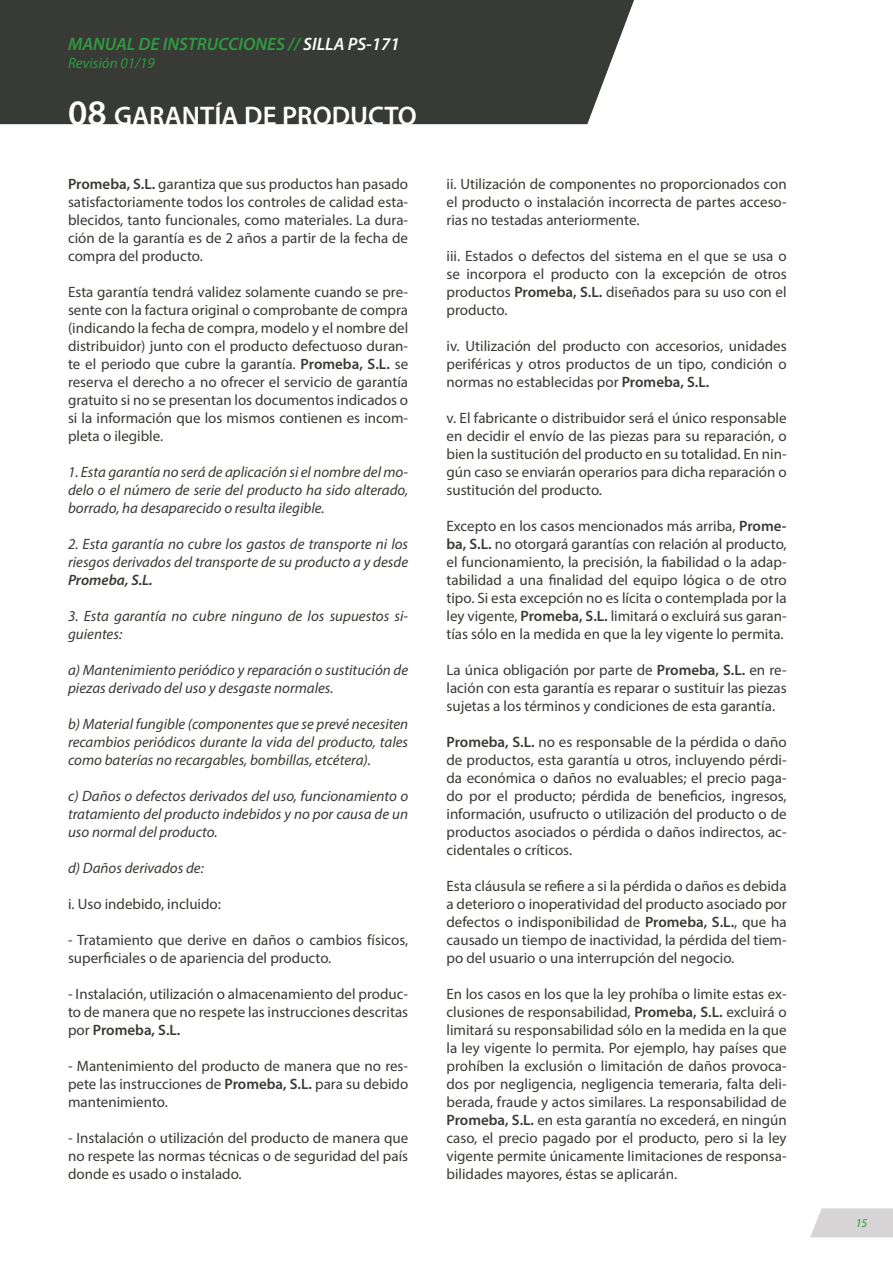
<style>
.page{position:relative;width:893px;height:1263px;background:#fff}
.page>*{position:absolute;margin:0;border:0;box-sizing:border-box;transform-origin:0 0}
.t1{font:600 27px "Myriad Pro";color:#fff}
.t2{font:italic 600 18px "Myriad Pro";color:#2f9a41}
.t3{font:15px/18px "Myriad Pro";color:#383a35;text-align:justify}
.t4{font:italic 15px/18px "Myriad Pro";color:#383a35;text-align:justify}
.t5{font:italic 15px "Myriad Pro";color:#2f9a41}
.t6{font:italic 600 15px "Myriad Pro";color:#383a35}
.t7{font:italic 12px "Myriad Pro";color:#2f9a41}
.s1{color:#fff}
.s2{font-size:36px}
.s3{font-weight:600}
</style>
<div class="page">
<div style="left:0;top:0;width:634px;height:124px;background:#383a35"></div>
<svg style="left:810px;top:1208px;width:83px;height:29px;background:#d9d7d7"></svg>
<p class="t2" style="left:68px;top:32px;width:333px">MANUAL DE INSTRUCCIONES // <span class="s1">SILLA PS-171</span></p>
<p class="t5" style="left:68px;top:53px;width:88px">Revisión 01/19</p>
<h1 class="t1" style="left:68px;top:99px;width:350px"><span class="s2">08</span> GARANTÍA DE PRODUCTO</h1>
<p class="t3" style="left:68px;top:174px;width:342px"><span class="s3">Promeba, S.L.</span> garantiza que sus productos han pasado satisfactoriamente todos los controles de calidad esta&shy;blecidos, tanto funcionales, como materiales. La dura&shy;ción de la garantía es de 2 años a partir de la fecha de compra del producto.</p>
<p class="t3" style="left:68px;top:282px;width:342px">Esta garantía tendrá validez solamente cuando se pre&shy;sente con la factura original o comprobante de compra (indicando la fecha de compra, modelo y el nombre del distribuidor) junto con el producto defectuoso duran&shy;te el periodo que cubre la garantía. <span class="s3">Promeba, S.L.</span> se reserva el derecho a no ofrecer el servicio de garantía gratuito si no se presentan los documentos indicados o si la información que los mismos contienen es incom&shy;pleta o ilegible.</p>
<p class="t4" style="left:68px;top:462px;width:342px">1. Esta garantía no será de aplicación si el nombre del mo&shy;delo o el número de serie del producto ha sido alterado, borrado, ha desaparecido o resulta ilegible.</p>
<p class="t4" style="left:68px;top:534px;width:342px">2. Esta garantía no cubre los gastos de transporte ni los riesgos derivados del transporte de su producto a y desde</p>
<p class="t6" style="left:68px;top:570px;width:86px">Promeba, S.L.</p>
<p class="t4" style="left:68px;top:606px;width:342px">3. Esta garantía no cubre ninguno de los supuestos si&shy;guientes:</p>
<p class="t4" style="left:68px;top:660px;width:342px">a) Mantenimiento periódico y reparación o sustitución de piezas derivado del uso y desgaste normales.</p>
<p class="t4" style="left:68px;top:714px;width:342px">b) Material fungible (componentes que se prevé necesiten recambios periódicos durante la vida del producto, tales como baterías no recargables, bombillas, etcétera).</p>
<p class="t4" style="left:68px;top:786px;width:342px">c) Daños o defectos derivados del uso, funcionamiento o tratamiento del producto indebidos y no por causa de un uso normal del producto.</p>
<p class="t4" style="left:68px;top:858px;width:137px">d) Daños derivados de:</p>
<p class="t3" style="left:68px;top:894px;width:154px">i. Uso indebido, incluido:</p>
<p class="t3" style="left:68px;top:930px;width:342px">- Tratamiento que derive en daños o cambios físicos, superficiales o de apariencia del producto.</p>
<p class="t3" style="left:68px;top:984px;width:342px">- Instalación, utilización o almacenamiento del produc&shy;to de manera que no respete las instrucciones descritas por <span class="s3">Promeba, S.L.</span></p>
<p class="t3" style="left:68px;top:1056px;width:342px">- Mantenimiento del producto de manera que no res&shy;pete las instrucciones de <span class="s3">Promeba, S.L.</span> para su debido mantenimiento.</p>
<p class="t3" style="left:68px;top:1128px;width:342px">- Instalación o utilización del producto de manera que no respete las normas técnicas o de seguridad del país donde es usado o instalado.</p>
<p class="t3" style="left:446px;top:174px;width:342px">ii. Utilización de componentes no proporcionados con el producto o instalación incorrecta de partes acceso&shy;rias no testadas anteriormente.</p>
<p class="t3" style="left:446px;top:246px;width:342px">iii. Estados o defectos del sistema en el que se usa o se incorpora el producto con la excepción de otros productos <span class="s3">Promeba, S.L.</span> diseñados para su uso con el producto.</p>
<p class="t3" style="left:446px;top:336px;width:342px">iv. Utilización del producto con accesorios, unidades periféricas y otros productos de un tipo, condición o normas no establecidas por <span class="s3">Promeba, S.L.</span></p>
<p class="t3" style="left:446px;top:408px;width:342px">v. El fabricante o distribuidor será el único responsable en decidir el envío de las piezas para su reparación, o bien la sustitución del producto en su totalidad. En nin&shy;gún caso se enviarán operarios para dicha reparación o sustitución del producto.</p>
<p class="t3" style="left:446px;top:516px;width:342px">Excepto en los casos mencionados más arriba, <span class="s3">Prome&shy;ba, S.L.</span> no otorgará garantías con relación al producto, el funcionamiento, la precisión, la fiabilidad o la adap&shy;tabilidad a una finalidad del equipo lógica o de otro tipo. Si esta excepción no es lícita o contemplada por la ley vigente, <span class="s3">Promeba, S.L.</span> limitará o excluirá sus garan&shy;tías sólo en la medida en que la ley vigente lo permita.</p>
<p class="t3" style="left:446px;top:660px;width:342px">La única obligación por parte de <span class="s3">Promeba, S.L.</span> en re&shy;lación con esta garantía es reparar o sustituir las piezas sujetas a los términos y condiciones de esta garantía.</p>
<p class="t3" style="left:446px;top:732px;width:342px"><span class="s3">Promeba, S.L.</span> no es responsable de la pérdida o daño de productos, esta garantía u otros, incluyendo pérdi&shy;da económica o daños no evaluables; el precio paga&shy;do por el producto; pérdida de beneficios, ingresos, información, usufructo o utilización del producto o de productos asociados o pérdida o daños indirectos, ac&shy;cidentales o críticos.</p>
<p class="t3" style="left:446px;top:876px;width:342px">Esta cláusula se refiere a si la pérdida o daños es debida a deterioro o inoperatividad del producto asociado por defectos o indisponibilidad de <span class="s3">Promeba, S.L.</span>, que ha causado un tiempo de inactividad, la pérdida del tiem&shy;po del usuario o una interrupción del negocio.</p>
<p class="t3" style="left:446px;top:984px;width:342px">En los casos en los que la ley prohíba o limite estas ex&shy;clusiones de responsabilidad, <span class="s3">Promeba, S.L.</span> excluirá o limitará su responsabilidad sólo en la medida en la que la ley vigente lo permita. Por ejemplo, hay países que prohíben la exclusión o limitación de daños provoca&shy;dos por negligencia, negligencia temeraria, falta deli&shy;berada, fraude y actos similares. La responsabilidad de <span class="s3">Promeba, S.L.</span> en esta garantía no excederá, en ningún caso, el precio pagado por el producto, pero si la ley vigente permite únicamente limitaciones de responsa&shy;bilidades mayores, éstas se aplicarán.</p>
<p class="t7" style="left:856px;top:1216px;width:13px">15</p>
</div>
